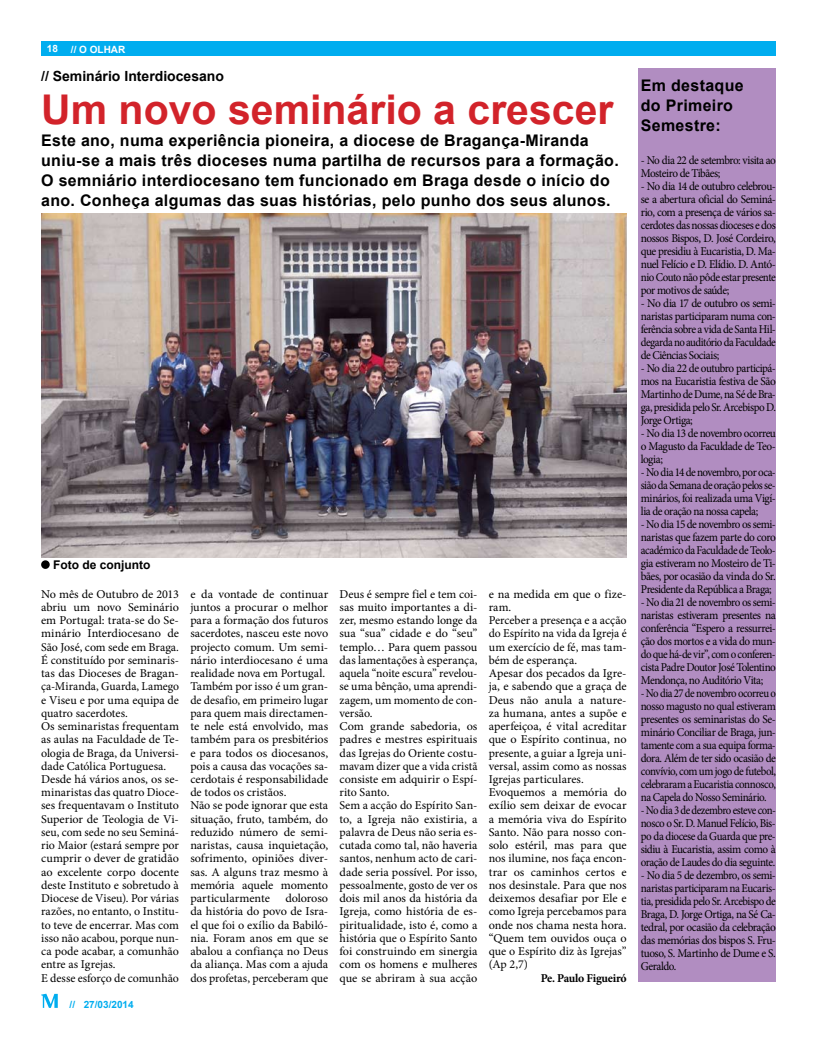
<style>
.page{position:relative;width:817px;height:1049px;background:#fff}
.page>*{position:absolute;margin:0;border:0;box-sizing:border-box;transform-origin:0 0}
.t1{font:700 41px "Arial";color:#d2232a}
.t2{font:700 16px/20px "Arial";letter-spacing:.02em;color:#000}
.t3{font:700 14px "Arial";color:#000}
.t4{font:12px/13.2px "Minion Pro";letter-spacing:-.005em;color:#000}
.t5{font:12px/13px "Minion Pro";letter-spacing:-.005em;color:#000;text-align:justify;scale:.93 1}
.t6{font:12px/13px "Minion Pro";letter-spacing:-.005em;color:#000;text-align:justify;scale:.9 1}
.t7{font:12px/13px "Minion Pro";letter-spacing:-.005em;color:#000;text-align:justify;scale:.95 1}
.t8{font:12px/13px "Minion Pro";letter-spacing:-.005em;color:#000;text-align:justify;scale:.92 1}
.t9{font:12px/13px "Minion Pro";letter-spacing:-.045em;color:#000;scale:.95 1}
.t10{font:700 12px "Minion Pro";letter-spacing:-.02em;color:#000}
.t11{font:700 12px "Arial";color:#000}
.t12{font:700 10px "Arial";color:#00adef}
.t13{font:700 10px "Arial";color:#fff}
</style>
<div class="page">
<div style="left:41px;top:41px;width:734px;height:14px;background:#00adef"></div>
<svg style="left:41px;top:994px;width:17px;height:14px"></svg>
<img style="left:41px;top:214px;width:585px;height:344px">
<div style="left:41px;top:560px;width:9px;height:9px;background:#000;border-radius:50%"></div>
<div style="left:638px;top:68px;width:137px;height:913px;background:#b18dc1"></div>
<p class="t13" style="left:47px;top:43px;width:13px">18</p>
<p class="t13" style="left:71px;top:44px;width:56px">// O OLHAR</p>
<p class="t3" style="left:41px;top:68px;width:184px">// Seminário Interdiocesano</p>
<h1 class="t1" style="left:41px;top:87px;width:573px">Um novo seminário a crescer</h1>
<p class="t2" style="left:41px;top:130px;width:579px">Este ano, numa experiência pioneira, a diocese de Bragança-Miranda uniu-se a mais três dioceses numa partilha de recursos para a formação.<br>O semniário interdiocesano tem funcionado em Braga desde o início do ano. Conheça algumas das suas histórias, pelo punho dos seus alunos.</p>
<p class="t11" style="left:53px;top:558px;width:99px">Foto de conjunto</p>
<p class="t4" style="left:41px;top:587px;width:139px">No mês de Outubro de 2013 abriu um novo Seminário em Portugal: trata-se do Se&shy;minário Interdiocesano de<br>São José, com sede em Braga.<br>É constituído por seminaris&shy;tas das Dioceses de Bragan&shy;ça-Miranda, Guarda, Lamego e Viseu e por uma equipa de quatro sacerdotes.<br>Os seminaristas frequentam as aulas na Faculdade de Te&shy;ologia de Braga, da Universi&shy;dade Católica Portuguesa.<br>Desde há vários anos, os se&shy;minaristas das quatro Dioce&shy;ses frequentavam o Instituto<br>Superior de Teologia de Vi&shy;seu, com sede no seu Seminá&shy;rio Maior (estará sempre por cumprir o dever de gratidão ao excelente corpo docente deste Instituto e sobretudo à<br>Diocese de Viseu). Por várias razões, no entanto, o Institu&shy;to teve de encerrar. Mas com isso não acabou, porque nun&shy;ca pode acabar, a comunhão entre as Igrejas.<br>E desse esforço de comunhão</p>
<p class="t12" style="left:70px;top:998px;width:66px">// 27/03/2014</p>
<p class="t4" style="left:190px;top:587px;width:139px">e da vontade de continuar juntos a procurar o melhor para a formação dos futuros sacerdotes, nasceu este novo projecto comum. Um semi&shy;nário interdiocesano é uma realidade nova em Portugal.<br>Também por isso é um gran&shy;de desafio, em primeiro lugar para quem mais directamen&shy;te nele está envolvido, mas também para os presbitérios e para todos os diocesanos, pois a causa das vocações sa&shy;cerdotais é responsabilidade de todos os cristãos.<br>Não se pode ignorar que esta situação, fruto, também, do reduzido número de semi&shy;naristas, causa inquietação, sofrimento, opiniões diver&shy;sas. A alguns traz mesmo à memória aquele momento particularmente</p>
<p class="t4" style="left:190px;top:892px;width:139px;text-align:justify;text-indent:95px">doloroso da história do povo de Isra&shy;el que foi o exílio da Babiló&shy;nia. Foram anos em que se abalou a confiança no Deus da aliança. Mas com a ajuda dos profetas, perceberam que</p>
<p class="t4" style="left:339px;top:587px;width:139px">Deus é sempre fiel e tem coi&shy;sas muito importantes a di&shy;zer, mesmo estando longe da sua “sua” cidade e do “seu” templo… Para quem passou das lamentações à esperança, aquela “noite escura” revelou&shy;se uma bênção, uma aprendi&shy;zagem, um momento de con&shy;versão.<br>Com grande sabedoria, os padres e mestres espirituais das Igrejas do Oriente costu&shy;mavam dizer que a vida cristã consiste em adquirir o Espí&shy;rito Santo.<br>Sem a acção do Espírito San&shy;to, a Igreja não existiria, a palavra de Deus não seria es&shy;cutada como tal, não haveria santos, nenhum acto de cari&shy;dade seria possível. Por isso, pessoalmente, gosto de ver os dois mil anos da história da<br>Igreja, como história de es&shy;piritualidade, isto é, como a história que o Espírito Santo foi construindo em sinergia com os homens e mulheres que se abriram à sua acção</p>
<p class="t4" style="left:488px;top:587px;width:139px">e na medida em que o fize&shy;ram.<br>Perceber a presença e a acção do Espírito na vida da Igreja é um exercício de fé, mas tam&shy;bém de esperança.<br>Apesar dos pecados da Igre&shy;ja, e sabendo que a graça de<br>Deus não anula a nature&shy;za humana, antes a supõe e aperfeiçoa, é vital acreditar que o Espírito continua, no presente, a guiar a Igreja uni&shy;versal, assim como as nossas<br>Igrejas particulares.<br>Evoquemos a memória do exílio sem deixar de evocar a memória viva do Espírito<br>Santo. Não para nosso con&shy;solo estéril, mas para que nos ilumine, nos faça encon&shy;trar os caminhos certos e nos desinstale. Para que nos deixemos desafiar por Ele e como Igreja percebamos para onde nos chama nesta hora. “Quem tem ouvidos ouça o que o Espírito diz às Igrejas” (Ap 2,7)</p>
<p class="t10" style="left:540px;top:969px;width:87px">Pe. Paulo Figueiró</p>
<h2 class="t2" style="left:640px;top:75px;width:104px">Em destaque do Primeiro<br>Semestre:</h2>
<p class="t9" style="left:640px;top:154px;width:144px">- No dia 22 de setembro: visita ao<br>Mosteiro de Tibães;</p>
<p class="t7" style="left:640px;top:180px;width:144px">- No dia 14 de outubro celebrou&shy;se a abertura oficial do Seminá&shy;rio, com a presença de vários sa&shy;cerdotes das nossas dioceses e dos nossos Bispos, D. José Cordeiro, que presidiu à Eucaristia, D. Ma&shy;nuel Felício e D. Elídio. D. Antó&shy;nio Couto não pôde estar presente por motivos de saúde;</p>
<p class="t7" style="left:640px;top:297px;width:144px">- No dia 17 de outubro os semi&shy;naristas participaram numa con&shy;ferência sobre a vida de Santa Hil&shy;degarda no auditório da Faculdade de Ciências Sociais;</p>
<p class="t5" style="left:640px;top:362px;width:147px">- No dia 22 de outubro participá&shy;mos na Eucaristia festiva de São Martinho de Dume, na Sé de Bra&shy;ga, presidida pelo Sr. Arcebispo D.<br>Jorge Ortiga;</p>
<p class="t5" style="left:640px;top:427px;width:147px">- No dia 13 de novembro ocorreu o Magusto da Faculdade de Teo&shy;logia;</p>
<p class="t8" style="left:640px;top:466px;width:148px">- No dia 14 de novembro, por oca&shy;sião da Semana de oração pelos se&shy;minários, foi realizada uma Vigí&shy;lia de oração na nossa capela;</p>
<p class="t5" style="left:640px;top:518px;width:147px">- No dia 15 de novembro os semi&shy;naristas que fazem parte do coro académico da Faculdade de Teolo&shy;gia estiveram no Mosteiro de Ti&shy;bães, por ocasião da vinda do Sr.<br>Presidente da República a Braga;</p>
<p class="t5" style="left:640px;top:596px;width:147px">- No dia 21 de novembro os semi&shy;naristas estiveram presentes na conferência “Espero a ressurrei&shy;ção dos mortos e a vida do mun&shy;do que há-de vir”, com o conferen&shy;cista Padre Doutor José Tolentino Mendonça, no Auditório Vita;</p>
<p class="t6" style="left:640px;top:687px;width:151px">- No dia 27 de novembro ocorreu o nosso magusto no qual estiveram presentes os seminaristas do Se&shy;minário Conciliar de Braga, jun&shy;tamente com a sua equipa forma&shy;dora. Além de ter sido ocasião de convívio, com um jogo de futebol, celebraram a Eucaristia connosco, na Capela do Nosso Seminário.</p>
<p class="t6" style="left:640px;top:804px;width:151px">- No dia 3 de dezembro esteve con&shy;nosco o Sr. D. Manuel Felício, Bis&shy;po da diocese da Guarda que pre&shy;sidiu à Eucaristia, assim como à oração de Laudes do dia seguinte.</p>
<p class="t5" style="left:640px;top:869px;width:147px">- No dia 5 de dezembro, os semi&shy;naristas participaram na Eucaris&shy;tia, presidida pelo Sr. Arcebispo de Braga, D. Jorge Ortiga, na Sé Ca&shy;tedral, por ocasião da celebração das memórias dos bispos S. Fru&shy;tuoso, S. Martinho de Dume e S.<br>Geraldo.</p>
</div>
